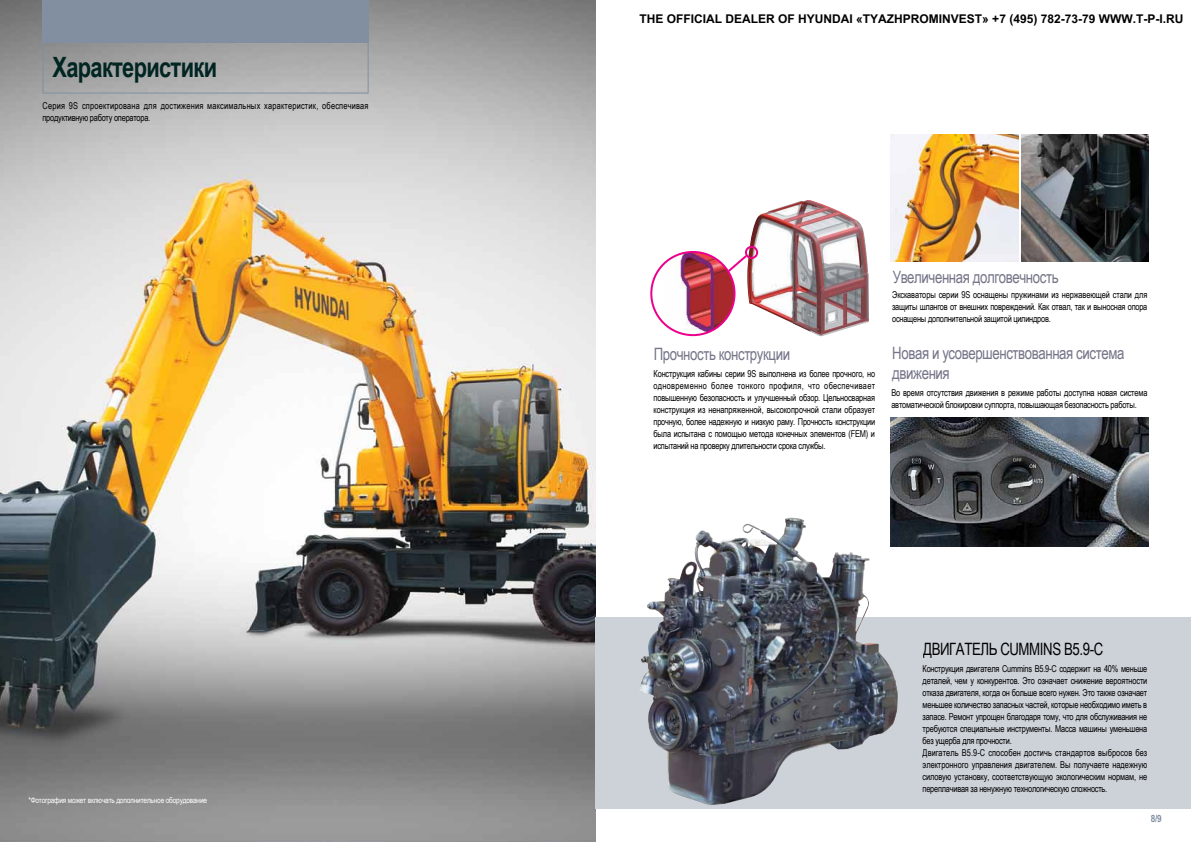
<style>
.page{position:relative;width:1191px;height:842px;background:#fff}
.page>*{position:absolute;margin:0;border:0;box-sizing:border-box;transform-origin:0 0}
.t1{font:700 28px "Arial Narrow";letter-spacing:-.025em;color:#002522;scale:.95 1}
.t2{font:17px/20.4px "Arial Narrow";letter-spacing:-.025em;color:#757488;scale:.95 1}
.t3{font:17px "Arial Narrow";letter-spacing:-.025em;color:#000;scale:.95 1}
.t4{font:700 12px "Arial Unicode MS";color:#000}
.t5{font:700 10px "Arial Narrow";color:#818fa1}
.t6{font:9.5px/12px "Arial Narrow";letter-spacing:-.025em;color:#000;scale:.95 1}
.t7{font:9.5px/12px "Arial Narrow";letter-spacing:.02em;color:#000;scale:.95 1}
.t8{font:8px "Arial Narrow";letter-spacing:-.025em;color:#fff}
</style>
<div class="page">
<img style="left:0;top:0;width:595px;height:842px">
<div style="left:595px;top:617px;width:596px;height:192px;background:#cdd2d9"></div>
<img style="left:640px;top:519px;width:258px;height:286px">
<img style="left:747px;top:200px;width:122px;height:137px">
<img style="left:666px;top:252px;width:68px;height:83px">
<div style="left:650px;top:251px;width:85px;height:85px;border:2px solid #ec008c;border-radius:50%"></div>
<div style="left:745px;top:246px;width:13px;height:13px;border:2px solid #ec008c;border-radius:50%"></div>
<svg style="left:726px;top:253px;width:23px;height:21px"></svg>
<img style="left:890px;top:417px;width:258px;height:130px">
<img style="left:890px;top:134px;width:128px;height:128px">
<img style="left:1021px;top:134px;width:127px;height:128px">
<div style="left:43px;top:0;width:326px;height:94px;border:1px solid #818fa1"></div>
<div style="left:43px;top:0;width:326px;height:43px;background:#818fa1"></div>
<h1 class="t1" style="left:53px;top:46px;width:175px">Характеристики</h1>
<p class="t7" style="left:43px;top:99px;width:345px">Серия 9S спроектирована для достижения максимальных характеристик, обеспечивая продуктивную работу оператора.</p>
<p class="t8" style="left:28px;top:794px;width:180px">*Фотография может включать дополнительное оборудование</p>
<p class="t8" style="left:48px;top:794px;width:110px">*Photo may include optional equipment.</p>
<p class="t4" style="left:639px;top:11px;width:545px">THE OFFICIAL DEALER OF HYUNDAI «TYAZHPROMINVEST» +7 (495) 782-73-79 WWW.T-P-I.RU</p>
<h2 class="t2" style="left:892px;top:266px;width:176px">Увеличенная долговечность</h2>
<h2 class="t2" style="left:654px;top:343px;width:145px">Прочность конструкции</h2>
<p class="t6" style="left:653px;top:367px;width:235px;text-align:justify">Конструкция кабины серии 9S выполнена из более прочного, но одновременно более тонкого профиля, что обеспечивает повышенную безопасность и улучшенный обзор. Цельносварная конструкция из ненапряженной, высокопрочной стали образует прочную, более надежную и низкую раму. Прочность конструкции была испытана с помощью метода конечных элементов (FEM) и испытаний на проверку длительности срока службы.</p>
<p class="t6" style="left:892px;top:288px;width:270px;text-align:justify">Экскаваторы серии 9S оснащены пружинами из нержавеющей стали для защиты шлангов от внешних повреждений. Как отвал, так и выносная опора оснащены дополнительной защитой цилиндров.</p>
<h2 class="t2" style="left:892px;top:342px;width:246px">Новая и усовершенствованная система движения</h2>
<p class="t6" style="left:891px;top:387px;width:271px">Во время отсутствия движения в режиме работы доступна новая система автоматической блокировки суппорта, повышающая безопасность работы.</p>
<h2 class="t3" style="left:923px;top:637px;width:191px">ДВИГАТЕЛЬ CUMMINS B5.9-C</h2>
<p class="t6" style="left:922px;top:662px;width:238px">Конструкция двигателя Cummins B5.9-C содержит на 40% меньше деталей, чем у конкурентов. Это означает снижение вероятности отказа двигателя, когда он больше всего нужен. Это также означает меньшее количество запасных частей, которые необходимо иметь в запасе. Ремонт упрощен благодаря тому, что для обслуживания не требуются специальные инструменты. Масса машины уменьшена без ущерба для прочности.<br>Двигатель B5.9-C способен достичь стандартов выбросов без электронного управления двигателем. Вы получаете надежную силовую установку, соответствующую экологическим нормам, не переплачивая за ненужную технологическую сложность.</p>
<p class="t5" style="left:1150px;top:811px;width:12px">8/9</p>
</div>
